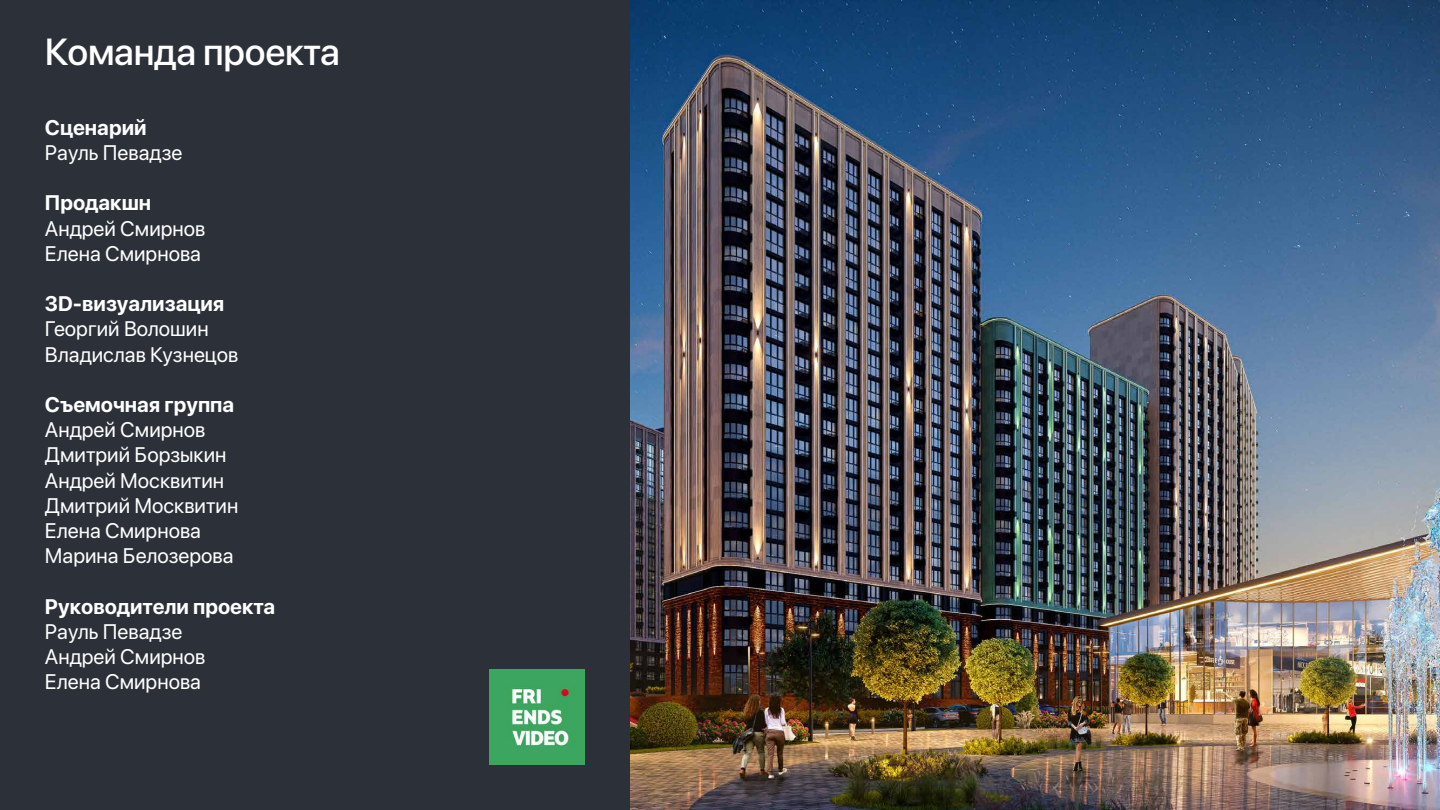
<style>
.page{position:relative;width:1440px;height:810px;background:#fff}
.page>*{position:absolute;margin:0;border:0;box-sizing:border-box;transform-origin:0 0}
.t1{font:500 37.5px "SF Pro Display";letter-spacing:-.01em;color:#fff}
.t2{font:21px/25.2px "SF Pro Display";color:#fff}
.t3{font:700 21px "SF Pro Display";color:#fff}
</style>
<div class="page">
<div style="left:0;top:0;width:630px;height:810px;background:#2c3139"></div>
<img style="left:630px;top:0;width:810px;height:810px">
<img style="left:490px;top:670px;width:95px;height:95px">
<h1 class="t1" style="left:45px;top:25px;width:296px">Команда проекта</h1>
<p class="t3" style="left:45px;top:113px;width:103px">Сценарий</p>
<p class="t2" style="left:45px;top:139px;width:139px">Рауль Певадзе</p>
<p class="t3" style="left:45px;top:188px;width:108px">Продакшн</p>
<p class="t2" style="left:45px;top:214px;width:162px">Андрей Смирнов<br>Елена Смирнова</p>
<p class="t3" style="left:45px;top:289px;width:181px">3D-визуализация</p>
<p class="t2" style="left:45px;top:315px;width:195px">Георгий Волошин<br>Владислав Кузнецов</p>
<p class="t3" style="left:45px;top:390px;width:191px">Съемочная группа</p>
<p class="t2" style="left:45px;top:416px;width:195px">Андрей Смирнов<br>Дмитрий Борзыкин<br>Андрей Москвитин<br>Дмитрий Москвитин<br>Елена Смирнова<br>Марина Белозерова</p>
<p class="t3" style="left:45px;top:591px;width:232px">Руководители проекта</p>
<p class="t2" style="left:45px;top:618px;width:162px">Рауль Певадзе<br>Андрей Смирнов<br>Елена Смирнова</p>
</div>
